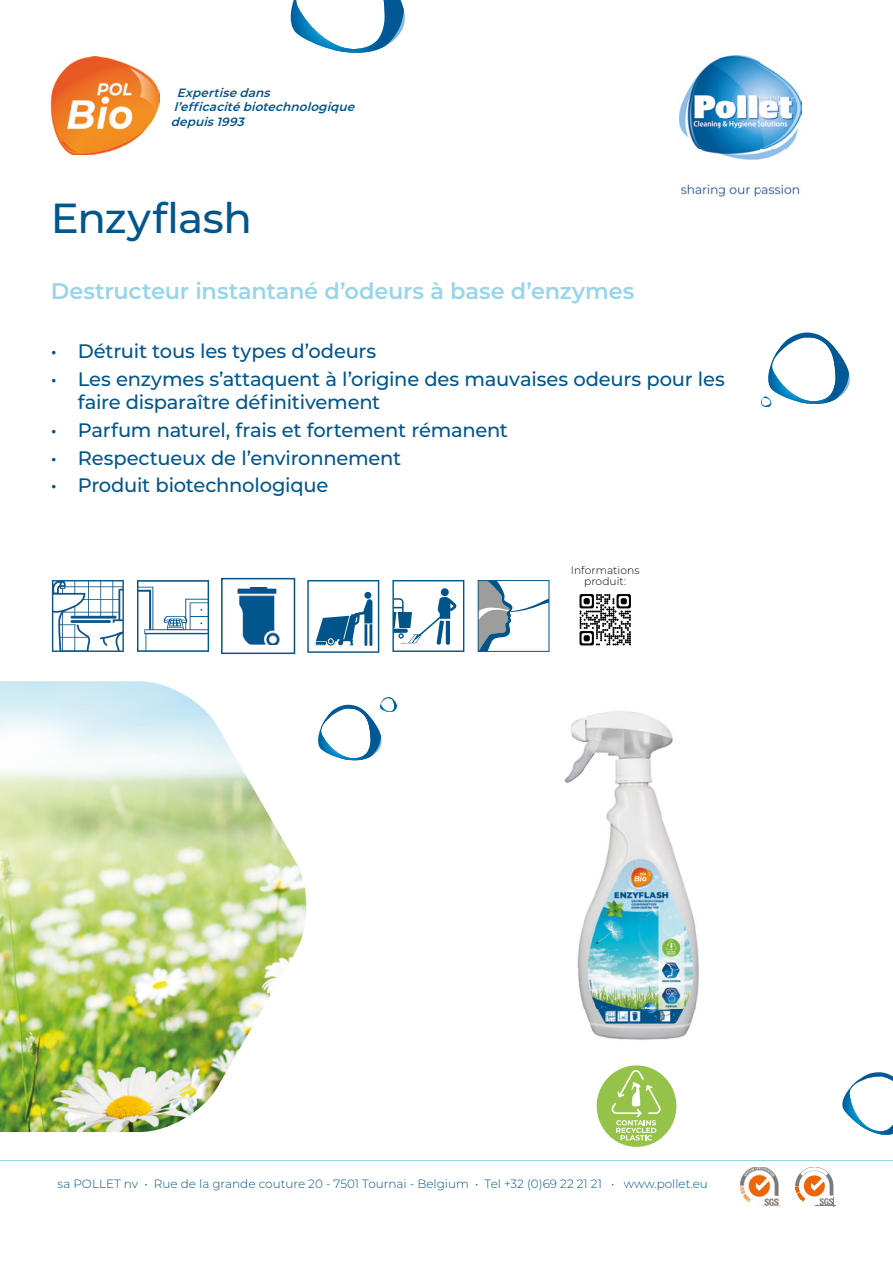
<style>
.page{position:relative;width:893px;height:1263px;background:#fff}
.page>*{position:absolute;margin:0;border:0;box-sizing:border-box;transform-origin:0 0}
.t1{font:500 42px "Montserrat";letter-spacing:-.01em;color:#00568d}
.t2{font:600 22.5px "Montserrat";letter-spacing:-.01em;color:#99d5e9}
.t3{font:500 19.5px/23.4px "Montserrat";letter-spacing:-.01em;color:#00568d}
.t4{font:300 12px "Montserrat";color:#00568d}
.t5{font:italic 600 12px/14.4px "Montserrat";color:#005489}
.t6{font:300 10.65px/10.6px "Montserrat";letter-spacing:.005em;color:#000;text-align:center}
</style>
<div class="page">
<svg style="left:842px;top:1072px;width:51px;height:63px"></svg>
<svg style="left:761px;top:333px;width:89px;height:74px"></svg>
<svg style="left:290px;top:0;width:115px;height:53px"></svg>
<svg style="left:318px;top:697px;width:79px;height:64px"></svg>
<img style="left:679px;top:55px;width:122px;height:141px">
<img style="left:51px;top:56px;width:108px;height:99px">
<hr style="left:0;top:1160px;width:893px;height:1px;background:#99d5e9">
<img style="left:0;top:681px;width:307px;height:451px">
<svg style="left:579px;top:594px;width:52px;height:51px"></svg>
<svg style="left:52px;top:580px;width:72px;height:72px"></svg>
<svg style="left:137px;top:580px;width:72px;height:72px"></svg>
<svg style="left:307px;top:580px;width:72px;height:73px"></svg>
<svg style="left:221px;top:578px;width:74px;height:76px"></svg>
<svg style="left:480px;top:582px;width:67px;height:68px"></svg>
<div style="left:478px;top:580px;width:71px;height:72px;border:1px solid #005489"></div>
<svg style="left:392px;top:580px;width:72px;height:72px"></svg>
<img style="left:740px;top:1167px;width:41px;height:40px">
<svg style="left:795px;top:1167px;width:41px;height:39px"></svg>
<img style="left:564px;top:711px;width:135px;height:329px">
<div style="left:597px;top:1065px;width:79px;height:82px;background:#95c349;border-radius:50%"></div>
<svg style="left:611px;top:1070px;width:50px;height:70px"></svg>
<p class="t5" style="left:171px;top:85px;width:189px;text-indent:6px">Expertisedans l’efficacitébiotechnologique depuis1993</p>
<h1 class="t1" style="left:51px;top:189px;width:203px">Enzyflash</h1>
<p class="t2" style="left:51px;top:275px;width:585px">Destructeur instantané d’odeurs à base d’enzymes</p>
<p class="t3" style="left:51px;top:339px;width:327px">• Détruit tous les types d’odeurs</p>
<p class="t3" style="left:78px;top:367px;width:649px;text-indent:-27px">• Les enzymes s’attaquent à l’origine des mauvaises odeurs pour les faire disparaître définitivement</p>
<p class="t3" style="left:51px;top:418px;width:459px">• Parfum naturel, frais et fortement rémanent</p>
<p class="t3" style="left:51px;top:445px;width:352px">• Respectueux de l’environnement</p>
<p class="t3" style="left:51px;top:473px;width:279px">• Produit biotechnologique</p>
<p class="t6" style="left:571px;top:565px;width:70px">Informations produit:</p>
<p class="t4" style="left:58px;top:1175px;width:652px">sa POLLET nv • Rue de la grande couture 20 - 7501 Tournai - Belgium • Tel +32 (0)69 22 21 21 • www.pollet.eu</p>
</div>
